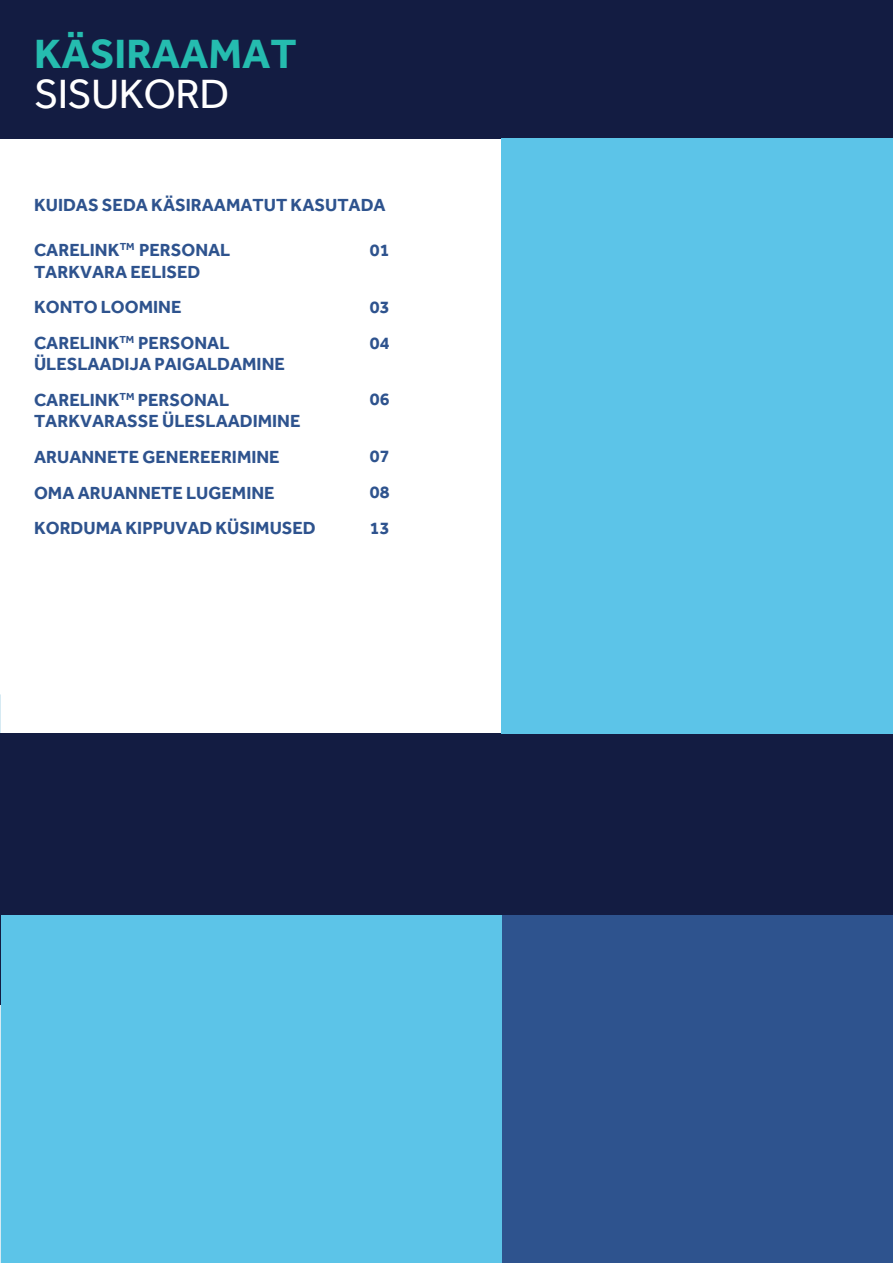
<style>
.page{position:relative;width:893px;height:1263px;background:#fff}
.page>*{position:absolute;margin:0;border:0;box-sizing:border-box;transform-origin:0 0}
.t1{font:700 42px "Effra";color:#25bcaf}
.t2{font:42px "Effra";letter-spacing:-.015em;color:#fff}
.t3{font:700 18px/35.8px "Effra";color:#2e538e}
.t4{font:700 10.5px "Effra";color:#2e538e}
</style>
<div class="page">
<div style="left:0;top:733px;width:893px;height:271px;background:#131c42"></div>
<div style="left:0;top:0;width:893px;height:138px;background:#131c42"></div>
<div style="left:333px;top:916px;width:560px;height:347px;background:#2e538e"></div>
<div style="left:1px;top:916px;width:501px;height:347px;background:#5cc4e8"></div>
<div style="left:502px;top:138px;width:391px;height:595px;background:#5cc4e8"></div>
<h1 class="t1" style="left:34px;top:31px;width:264px">KÄSIRAAMAT</h1>
<h1 class="t2" style="left:34px;top:72px;width:197px">SISUKORD</h1>
<p class="t3" style="left:34px;top:187px;width:353px">KUIDAS SEDA KÄSIRAAMATUT KASUTADA</p>
<p class="t3" style="left:34px;top:239px;width:198px;line-height:21.6px">CARELINK PERSONAL<br>TARKVARA EELISED</p>
<p class="t4" style="left:120px;top:241px;width:16px">TM</p>
<p class="t3" style="left:370px;top:232px;width:21px">01</p>
<p class="t3" style="left:34px;top:289px;width:197px">KONTO LOOMINE<br>CARELINK<sup>TM</sup> PERSONAL</p>
<p class="t3" style="left:34px;top:347px;width:252px;line-height:35.2px">ÜLESLAADIJA PAIGALDAMINE<br>CARELINK<sup>TM</sup> PERSONAL</p>
<p class="t3" style="left:34px;top:404px;width:283px">TARKVARASSE ÜLESLAADIMINE<br>ARUANNETE GENEREERIMINE<br>OMA ARUANNETE LUGEMINE<br>KORDUMA KIPPUVAD KÜSIMUSED</p>
<p class="t3" style="left:370px;top:289px;width:21px">03<br>04</p>
<p class="t3" style="left:370px;top:382px;width:21px">06</p>
<p class="t3" style="left:370px;top:438px;width:21px;text-align:justify">07<br>08<br>13</p>
</div>
